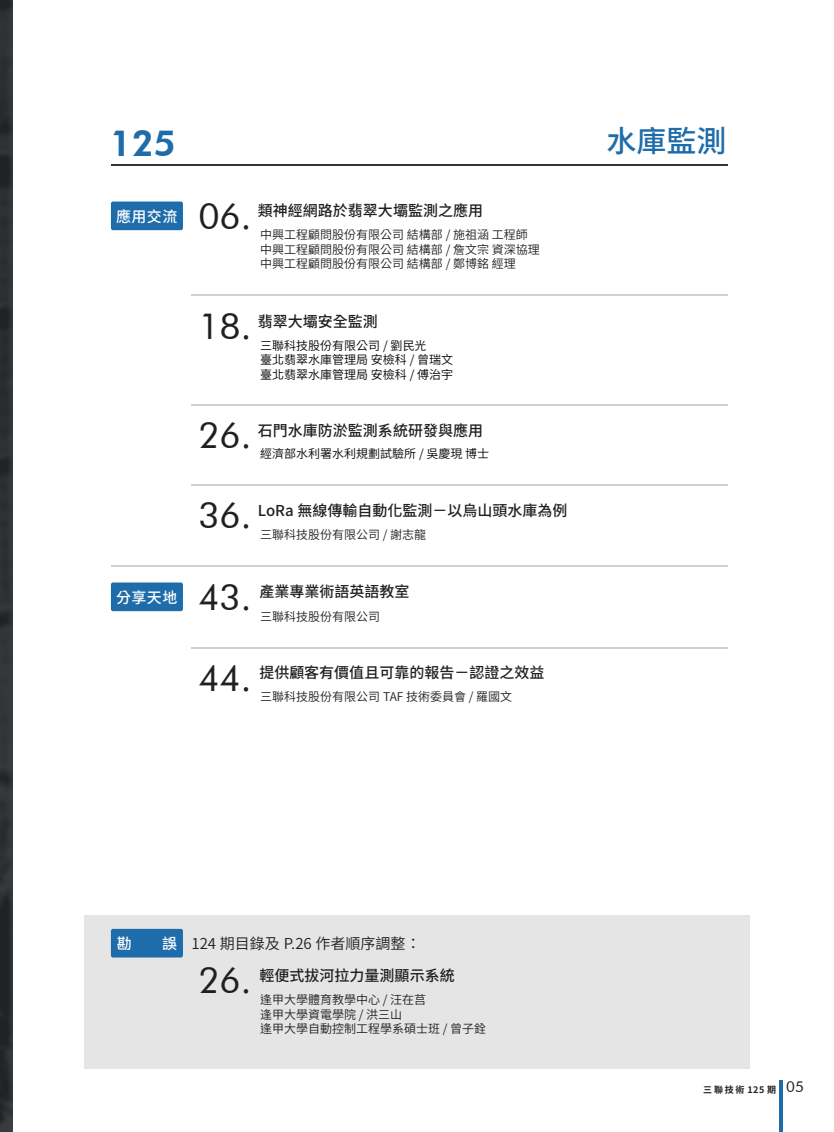
<style>
.page{position:relative;width:834px;height:1132px;background:#fff}
.page>*{position:absolute;margin:0;border:0;box-sizing:border-box;transform-origin:0 0}
.t1{font:36px "Futura BT";color:#231f20}
.t2{font:800 36px "Futura BT";color:#1e6caa}
.t3{font:500 30px "Source Han Sans TC";color:#1e6caa}
.t4{font:500 15px "Source Han Sans TC";color:#231f20}
.t5{font:15px "Source Han Sans TC";color:#231f20}
.t6{font:500 15px "Source Han Sans TC";letter-spacing:.025em;color:#fff}
.t7{font:12px/14.4px "Source Han Sans TC";color:#231f20}
.t8{font:12px/14.4px "Source Han Sans TC";color:#030303}
.t9{font:12px "Source Han Sans TC";color:#040503}
.t10{font:700 9px "Source Han Sans TC";letter-spacing:.2em;color:#231f20}
.s1{font-weight:500;color:#fff}
.s2{font-family:"Futura BT";font-weight:400;font-size:15px}
</style>
<div class="page">
<hr style="left:779px;top:1080px;width:3px;height:51px;background:#1e6caa">
<div style="left:84px;top:914px;width:665px;height:153px;background:#e5e5e5"></div>
<hr style="left:111px;top:164px;width:616px;height:2px;background:#30353a">
<div style="left:111px;top:201px;width:72px;height:29px;background:#1e6caa;border-radius:2px"></div>
<div style="left:111px;top:928px;width:72px;height:29px;background:#1e6caa;border-radius:2px"></div>
<img style="left:0;top:0;width:13px;height:1131px">
<hr style="left:191px;top:404px;width:536px;height:2px;background:#cfd0d3">
<hr style="left:191px;top:484px;width:536px;height:1px;background:#cfd0d3">
<hr style="left:191px;top:646px;width:536px;height:2px;background:#cfd0d3">
<hr style="left:111px;top:564px;width:616px;height:2px;background:#cfd0d3">
<hr style="left:191px;top:294px;width:536px;height:2px;background:#cfd0d3">
<div style="left:111px;top:582px;width:72px;height:29px;background:#1e6caa;border-radius:2px"></div>
<h1 class="t2" style="left:110px;top:122px;width:68px">125</h1>
<h2 class="t3" style="left:606px;top:124px;width:121px">水庫監測</h2>
<p class="t6" style="left:116px;top:207px;width:63px">應用交流</p>
<h1 class="t1" style="left:198px;top:194px;width:55px">06.</h1>
<p class="t4" style="left:258px;top:202px;width:226px">類神經網路於翡翠大壩監測之應用</p>
<p class="t7" style="left:260px;top:228px;width:281px">中興工程顧問股份有限公司 結構部 / 施祖涵 工程師中興工程顧問股份有限公司 結構部 / 詹文宗 資深協理中興工程顧問股份有限公司 結構部 / 鄭博銘 經理</p>
<h1 class="t1" style="left:198px;top:304px;width:55px">18.</h1>
<p class="t4" style="left:258px;top:313px;width:121px">翡翠大壩安全監測</p>
<p class="t8" style="left:260px;top:338px;width:195px">三聯科技股份有限公司 / 劉民光<br>臺北翡翠水庫管理局 安檢科 / 曾瑞文臺北翡翠水庫管理局 安檢科 / 傅治宇</p>
<h1 class="t1" style="left:198px;top:413px;width:55px">26.</h1>
<p class="t4" style="left:258px;top:421px;width:226px">石門水庫防淤監測系統研發與應用</p>
<p class="t9" style="left:260px;top:446px;width:231px">經濟部水利署水利規劃試驗所 / 吳慶現 博士</p>
<h1 class="t1" style="left:198px;top:493px;width:55px">36.</h1>
<p class="t4" style="left:258px;top:502px;width:311px">LoRa 無線傳輸自動化監測－以烏山頭水庫為例</p>
<p class="t7" style="left:260px;top:527px;width:168px">三聯科技股份有限公司 / 謝志龍</p>
<p class="t6" style="left:116px;top:588px;width:63px">分享天地</p>
<h1 class="t1" style="left:198px;top:575px;width:55px">43.</h1>
<p class="t4" style="left:259px;top:583px;width:151px">產業專業術語英語教室</p>
<p class="t7" style="left:260px;top:609px;width:121px">三聯科技股份有限公司</p>
<h1 class="t1" style="left:198px;top:655px;width:55px">44.</h1>
<p class="t4" style="left:259px;top:664px;width:286px">提供顧客有價值且可靠的報告－認證之效益</p>
<p class="t7" style="left:260px;top:689px;width:254px">三聯科技股份有限公司 TAF 技術委員會 / 羅國文</p>
<p class="t6" style="left:117px;top:934px;width:16px">勘</p>
<p class="t5" style="left:162px;top:935px;width:260px"><span class="s1">誤</span> 124 期目錄及 P.26 作者順序調整：</p>
<h1 class="t1" style="left:198px;top:957px;width:55px">26.</h1>
<p class="t4" style="left:259px;top:966px;width:196px">輕便式拔河拉力量測顯示系統</p>
<p class="t7" style="left:260px;top:992px;width:228px">逢甲大學體育教學中心 / 汪在莒<br>逢甲大學資電學院 / 洪三山<br>逢甲大學自動控制工程學系碩士班 / 曾子銓</p>
<p class="t10" style="left:703px;top:1084px;width:102px">三聯技術125期 <span class="s2">05</span></p>
</div>
